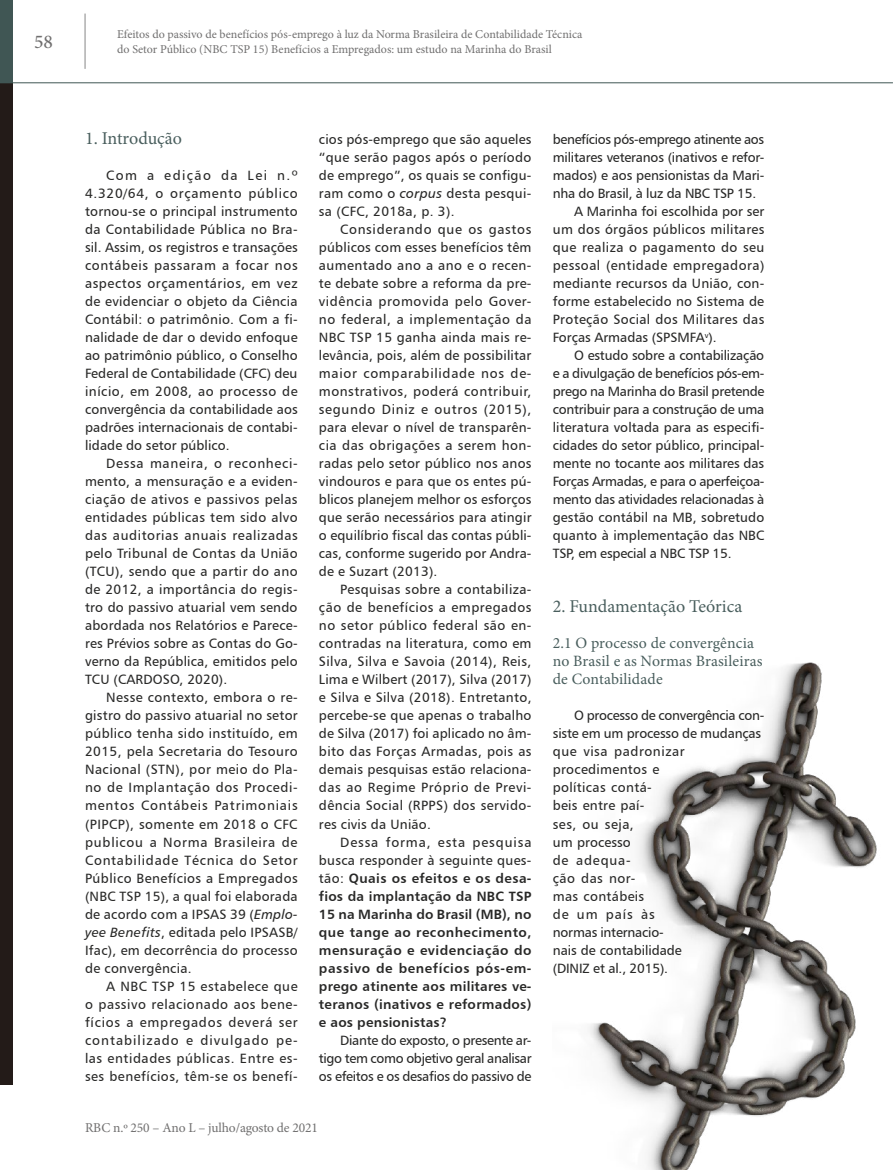
<style>
.page{position:relative;width:893px;height:1170px;background:#fff}
.page>*{position:absolute;margin:0;border:0;box-sizing:border-box;transform-origin:0 0}
.t1{font:500 19.5px "Minion Pro";color:#706f6f}
.ARTIGO_titulo_1{font:18px "Minion Pro";color:#495e5d}
.ARTIGO_titulo_2{font:15.75px/18px "Minion Pro";letter-spacing:.01em;color:#495e5d}
.ARTIGO_texto{font:13.5px/18px "Humanist 777 BT Roman B";letter-spacing:.01em;color:#282827;text-align:justify}
.ARTIGO_texto-2{font:13.5px/18px "Humanist 777 BT Bold B";letter-spacing:.02em;color:#282827;text-align:justify}
.t2{font:13.5px "Minion Pro";letter-spacing:-.01em;color:#706f6f}
.t3{font:12px/15px "Minion Pro";color:#706f6f}
.s1{font-family:"Humanist 777 BT Italic B"}
.s2{font-family:"Humanist 777 BT Roman B"}
</style>
<div class="page">
<div style="left:0;top:82px;width:13px;height:1002px;background:#231b18"></div>
<div style="left:0;top:0;width:13px;height:82px;background:#405654"></div>
<hr style="left:85px;top:14px;width:1px;height:55px;background:#878787">
<hr style="left:0;top:82px;width:893px;height:1px;background:#405654">
<img style="left:589px;top:662px;width:288px;height:507px">
<h1 class="t1" style="left:34px;top:29px;width:20px">58</h1>
<p class="t3" style="left:117px;top:27px;width:467px">Efeitos do passivo de benefícios pós-emprego à luz da Norma Brasileira de Contabilidade Técnica do Setor Público (NBC TSP 15) Benefícios a Empregados: um estudo na Marinha do Brasil</p>
<p class="ARTIGO_titulo_1" style="left:85px;top:126px;width:98px">1. Introdução</p>
<p class="ARTIGO_texto" style="left:85px;top:166px;width:214px;text-indent:21px">Com a edição da Lei n.º 4.320/64, o orçamento público tornou-se o principal instrumento da Contabilidade Pública no Bra&shy;sil. Assim, os registros e transações contábeis passaram a focar nos aspectos orçamentários, em vez de evidenciar o objeto da Ciência Contábil: o patrimônio. Com a fi&shy;nalidade de dar o devido enfoque ao patrimônio público, o Conselho Federal de Contabilidade (CFC) deu início, em 2008, ao processo de convergência da contabilidade aos padrões internacionais de contabi&shy;lidade do setor público.</p>
<p class="ARTIGO_texto" style="left:85px;top:454px;width:214px;text-indent:21px">Dessa maneira, o reconheci&shy;mento, a mensuração e a eviden&shy;ciação de ativos e passivos pelas entidades públicas tem sido alvo das auditorias anuais realizadas pelo Tribunal de Contas da União (TCU), sendo que a partir do ano de 2012, a importância do regis&shy;tro do passivo atuarial vem sendo abordada nos Relatórios e Parece&shy;res Prévios sobre as Contas do Go&shy;verno da República, emitidos pelo TCU (CARDOSO, 2020).</p>
<p class="ARTIGO_texto" style="left:85px;top:688px;width:214px;text-indent:21px">Nesse contexto, embora o re&shy;gistro do passivo atuarial no setor público tenha sido instituído, em 2015, pela Secretaria do Tesouro Nacional (STN), por meio do Pla&shy;no de Implantação dos Procedi&shy;mentos Contábeis Patrimoniais (PIPCP), somente em 2018 o CFC publicou a Norma Brasileira de Contabilidade Técnica do Setor Público Benefícios a Empregados (NBC TSP 15), a qual foi elaborada de acordo com a IPSAS 39 (<span class="s1">Emplo&shy;yee Benefits</span>, editada pelo IPSASB/ Ifac), em decorrência do processo de convergência.</p>
<p class="ARTIGO_texto" style="left:85px;top:976px;width:214px;text-indent:21px">A NBC TSP 15 estabelece que o passivo relacionado aos bene&shy;fícios a empregados deverá ser contabilizado e divulgado pe&shy;las entidades públicas. Entre es&shy;ses benefícios, têm-se os benefí-</p>
<p class="ARTIGO_texto" style="left:319px;top:130px;width:214px">cios pós-emprego que são aqueles “que serão pagos após o período de emprego”, os quais se configu&shy;ram como o <span class="s1">corpus</span> desta pesqui&shy;sa (CFC, 2018a, p. 3).</p>
<p class="ARTIGO_texto" style="left:319px;top:220px;width:214px;text-indent:21px">Considerando que os gastos públicos com esses benefícios têm aumentado ano a ano e o recen&shy;te debate sobre a reforma da pre&shy;vidência promovida pelo Gover&shy;no federal, a implementação da NBC TSP 15 ganha ainda mais re&shy;levância, pois, além de possibilitar maior comparabilidade nos de&shy;monstrativos, poderá contribuir, segundo Diniz e outros (2015), para elevar o nível de transparên&shy;cia das obrigações a serem hon&shy;radas pelo setor público nos anos vindouros e para que os entes pú&shy;blicos planejem melhor os esforços que serão necessários para atingir o equilíbrio fiscal das contas públi&shy;cas, conforme sugerido por Andra&shy;de e Suzart (2013).</p>
<p class="ARTIGO_texto" style="left:319px;top:580px;width:214px;text-indent:21px">Pesquisas sobre a contabiliza&shy;ção de benefícios a empregados no setor público federal são en&shy;contradas na literatura, como em Silva, Silva e Savoia (2014), Reis, Lima e Wilbert (2017), Silva (2017) e Silva e Silva (2018). Entretanto, percebe-se que apenas o trabalho de Silva (2017) foi aplicado no âm&shy;bito das Forças Armadas, pois as demais pesquisas estão relaciona&shy;das ao Regime Próprio de Previ&shy;dência Social (RPPS) dos servido&shy;res civis da União.</p>
<p class="ARTIGO_texto-2" style="left:319px;top:832px;width:214px;text-indent:21px"><span class="s2">Dessa forma, esta pesquisa busca responder à seguinte ques&shy;tão:</span> Quais os efeitos e os desa&shy;fios da implantação da NBC TSP 15 na Marinha do Brasil (MB), no que tange ao reconhecimento, mensuração e evidenciação do passivo de benefícios pós-em&shy;prego atinente aos militares ve&shy;teranos (inativos e reformados) e aos pensionistas?</p>
<p class="ARTIGO_texto" style="left:319px;top:1030px;width:214px;text-indent:21px">Diante do exposto, o presente ar&shy;tigo tem como objetivo geral analisar os efeitos e os desafios do passivo de</p>
<p class="t2" style="left:85px;top:1118px;width:234px">RBC n.º 250 – Ano L – julho/agosto de 2021</p>
<p class="ARTIGO_texto" style="left:553px;top:130px;width:213px">benefícios pós-emprego atinente aos militares veteranos (inativos e refor&shy;mados) e aos pensionistas da Mari&shy;nha do Brasil, à luz da NBC TSP 15.</p>
<p class="ARTIGO_texto" style="left:553px;top:202px;width:213px;text-indent:21px">A Marinha foi escolhida por ser um dos órgãos públicos militares que realiza o pagamento do seu pessoal (entidade empregadora) mediante recursos da União, con&shy;forme estabelecido no Sistema de Proteção Social dos Militares das Forças Armadas (SPSMFA<sup>v</sup>).</p>
<p class="ARTIGO_texto" style="left:553px;top:346px;width:213px;text-indent:21px">O estudo sobre a contabilização e a divulgação de benefícios pós-em&shy;prego na Marinha do Brasil pretende contribuir para a construção de uma literatura voltada para as especifi&shy;cidades do setor público, principal&shy;mente no tocante aos militares das Forças Armadas, e para o aperfeiçoa&shy;mento das atividades relacionadas à gestão contábil na MB, sobretudo quanto à implementação das NBC TSP, em especial a NBC TSP 15.</p>
<p class="ARTIGO_titulo_1" style="left:553px;top:594px;width:191px">2. Fundamentação Teórica</p>
<p class="ARTIGO_titulo_2" style="left:553px;top:634px;width:211px">2.1 O processo de convergência no Brasil e as Normas Brasileiras de Contabilidade</p>
<p class="ARTIGO_texto" style="left:553px;top:706px;width:213px;text-align:left;text-indent:21px">O processo de convergência con&shy;siste em um processo de mudanças que visa padronizar procedimentos e<br>políticas contá-<br>beis entre paí-<br>ses, ou seja,<br>um processo<br>de adequa-<br>ção das nor-<br>mas contábeis<br>de um país às<br>normas internacio-<br>nais de contabilidade<br>(DINIZ et al., 2015).</p>
</div>
